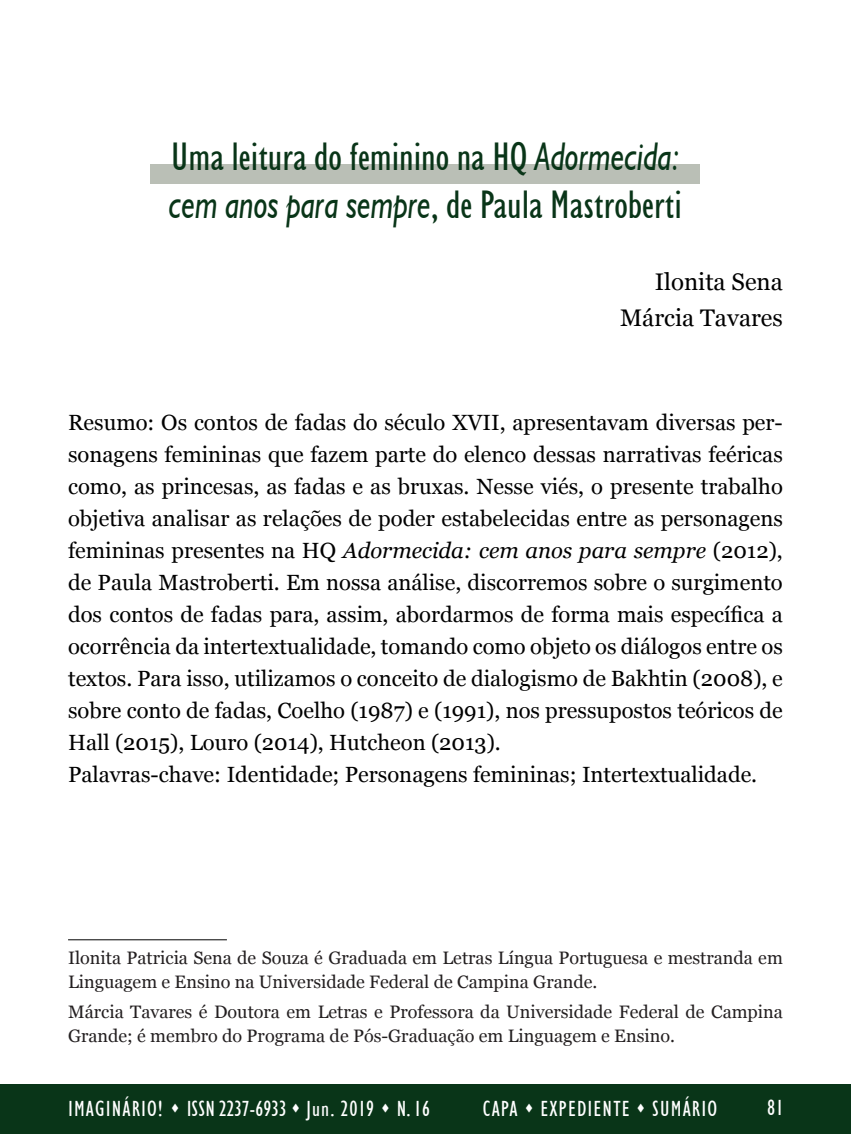
<style>
.page{position:relative;width:851px;height:1134px;background:#fff}
.page>*{position:absolute;margin:0;border:0;box-sizing:border-box;transform-origin:0 0}
.t1{font:condensed 40px/48px "Humanist 521 BT";color:#093518}
.t2{font:24px/36px "Georgia";color:#000;text-align:right}
.t3{font:22px/32px "Georgia";color:#000}
.t4{font:condensed 22px "Humanist 521 BT";letter-spacing:.05em;color:#fff}
.t5{font:18px/24px "Georgia";color:#231f20}
.s1{font-style:italic;font-stretch:normal}
.s2{font-style:italic}
</style>
<div class="page">
<div style="left:0;top:1084px;width:850px;height:50px;background:#093518"></div>
<div style="left:151px;top:164px;width:549px;height:20px;background:#babfb6"></div>
<hr style="left:68px;top:939px;width:159px;height:1px;background:#000">
<h1 class="t1" style="left:169px;top:133px;width:514px">Uma leitura do feminino na HQ <span class="s1">Adormecida: cem anos para sempre</span>, de Paula Mastroberti</h1>
<p class="t2" style="left:620px;top:264px;width:164px">Ilonita Sena<br>Márcia Tavares</p>
<p class="t3" style="left:68px;top:407px;width:716px">Resumo: Os contos de fadas do século XVII, apresentavam diversas per&shy;sonagens femininas que fazem parte do elenco dessas narrativas feéricas como, as princesas, as fadas e as bruxas. Nesse viés, o presente trabalho objetiva analisar as relações de poder estabelecidas entre as personagens femininas presentes na HQ <span class="s2">Adormecida: cem anos para sempre</span> (2012), de Paula Mastroberti. Em nossa análise, discorremos sobre o surgimento dos contos de fadas para, assim, abordarmos de forma mais específica a ocorrência da intertextualidade, tomando como objeto os diálogos entre os textos. Para isso, utilizamos o conceito de dialogismo de Bakhtin (2008), e sobre conto de fadas, Coelho (1987) e (1991), nos pressupostos teóricos de Hall (2015), Louro (2014), Hutcheon (2013).<br>Palavras-chave: Identidade; Personagens femininas; Intertextualidade.</p>
<p class="t5" style="left:68px;top:946px;width:716px">Ilonita Patricia Sena de Souza é Graduada em Letras Língua Portuguesa e mestranda em<br>Linguagem e Ensino na Universidade Federal de Campina Grande.</p>
<p class="t5" style="left:68px;top:1000px;width:716px">Márcia Tavares é Doutora em Letras e Professora da Universidade Federal de Campina<br>Grande; é membro do Programa de Pós-Graduação em Linguagem e Ensino.</p>
<p class="t4" style="left:68px;top:1095px;width:363px">IMAGINÁRIO! ▲ ISSN 2237-6933 ▲ Jun. 2019 ▲ N. 16</p>
<p class="t4" style="left:483px;top:1095px;width:236px">CAPA ▲ EXPEDIENTE ▲ SUMÁRIO</p>
<p class="t4" style="left:767px;top:1095px;width:17px">81</p>
</div>
